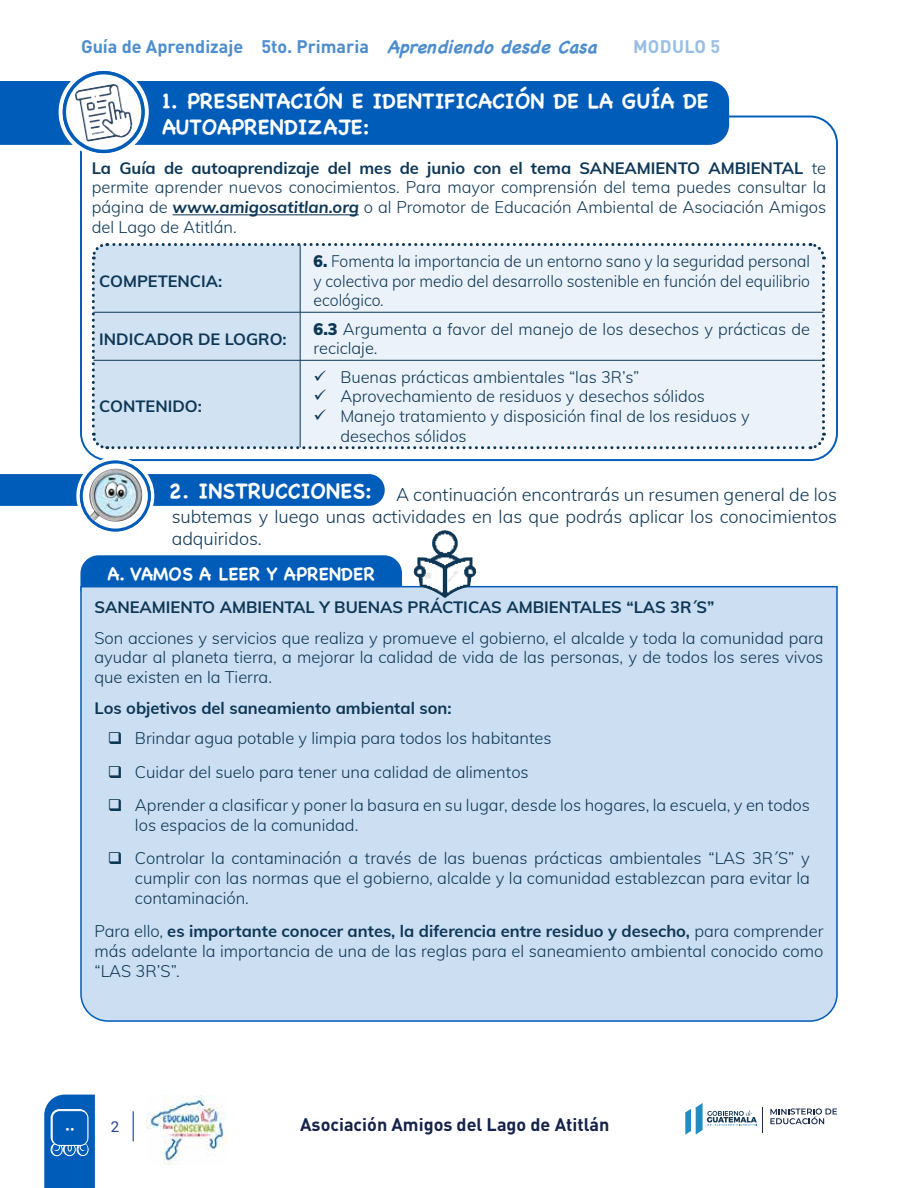
<style>
.page{position:relative;width:918px;height:1188px;background:#fff}
.page>*{position:absolute;margin:0;border:0;box-sizing:border-box;transform-origin:0 0}
.t1{font:700 21px/25.2px "Chalkboard";color:#fff}
.t2{font:300 18px/21.6px "Muli";color:#0d3756;text-align:justify}
.t3{font:700 18px "DIN Pro";color:#4d8dce}
.t4{font:700 18px "DIN Pro";color:#152249}
.t5{font:700 18px "Chalkboard";color:#fff}
.t6{font:700 18px "DIN Pro";letter-spacing:.02em;color:#99bee3}
.t7{font:18px "Ajilab'al Cholsamaj";color:#fff}
.t8{font:300 16.5px/19.8px "Muli";color:#0d3756;text-align:justify}
.t9{font:700 16.5px "Muli";color:#0d3756}
.t10{font:300 16.35px/19.6px "Muli";color:#0d3756}
.t11{font:300 16.35px/19.6px "Muli";color:#0d3756;text-align:justify;scale:.96 1}
.t12{font:700 16.35px "Muli";color:#0d3756}
.t13{font:15px "Roboto";color:#25408f}
.s1{font-family:"Chalkboard";font-style:italic}
.s2{font-weight:700}
.s3{font-weight:700;font-style:italic}
.s4{font-weight:900}
</style>
<div class="page">
<svg style="left:44px;top:1095px;width:51px;height:93px;background:#186bbf"></svg>
<div style="left:52px;top:1111px;width:36px;height:34px;background:#005cb9;border-radius:7px"></div>
<div style="left:52px;top:1110px;width:36px;height:36px;border:1px solid #fff;border-radius:7px"></div>
<hr style="left:133px;top:1111px;width:1px;height:30px;background:#25408f">
<img style="left:146px;top:1096px;width:82px;height:68px">
<svg style="left:770px;top:1108px;width:67px;height:16px"></svg>
<svg style="left:685px;top:1103px;width:78px;height:32px"></svg>
<div style="left:0;top:81px;width:729px;height:64px;background:#005cb9"></div>
<div style="left:80px;top:116px;width:758px;height:345px;border:2px solid #005cb9;border-radius:27px"></div>
<hr style="left:173px;top:214px;width:186px;height:1px;background:#0d3756">
<svg style="left:0;top:474px;width:385px;height:32px;background:#055fba"></svg>
<div style="left:80px;top:555px;width:322px;height:30px;background:#005cb9"></div>
<div style="left:80px;top:585px;width:758px;height:437px;background:#ccdef1"></div>
<svg style="left:78px;top:459px;width:75px;height:74px"></svg>
<div style="left:76px;top:457px;width:78px;height:78px;border:3px solid #fff;border-radius:50%"></div>
<svg style="left:81px;top:462px;width:68px;height:68px"></svg>
<div style="left:80px;top:461px;width:71px;height:70px;border:3px solid #005cb9;border-radius:50%"></div>
<img style="left:92px;top:469px;width:22px;height:14px">
<img style="left:414px;top:530px;width:56px;height:68px">
<svg style="left:61px;top:69px;width:86px;height:86px"></svg>
<div style="left:59px;top:67px;width:90px;height:90px;border:4px solid #fff;border-radius:50%"></div>
<svg style="left:64px;top:73px;width:79px;height:78px"></svg>
<div style="left:63px;top:71px;width:81px;height:82px;border:3px solid #005cb9;border-radius:50%"></div>
<img style="left:75px;top:84px;width:50px;height:58px">
<svg style="left:91px;top:243px;width:735px;height:207px;background:#dfe9f3"></svg>
<svg style="left:109px;top:732px;width:12px;height:12px"></svg>
<svg style="left:109px;top:766px;width:12px;height:12px"></svg>
<svg style="left:109px;top:799px;width:12px;height:12px"></svg>
<svg style="left:109px;top:852px;width:12px;height:12px"></svg>
<p class="t3" style="left:81px;top:32px;width:526px">Guía de Aprendizaje 5to. Primaria <span class="s1">AprendiendodesdeCasa</span></p>
<p class="t6" style="left:633px;top:32px;width:89px">MODULO 5</p>
<p class="t1" style="left:162px;top:88px;width:548px">1. PRESENTACIÓN E IDENTIFICACIÓN DE LA GUÍA DE<br>AUTOAPRENDIZAJE:</p>
<p class="t8" style="left:92px;top:157px;width:736px"><span class="s2">La Guía de autoaprendizaje del mes de junio con el tema SANEAMIENTO AMBIENTAL</span> te permite aprender nuevos conocimientos. Para mayor comprensión del tema puedes consultar la página de <span class="s3">www.amigosatitlan.org</span> o al Promotor de Educación Ambiental de Asociación Amigos del Lago de Atitlán.</p>
<p class="t12" style="left:99px;top:269px;width:124px">COMPETENCIA:</p>
<p class="t11" style="left:314px;top:250px;width:519px"><span class="s4">6.</span> Fomenta la importancia de un entorno sano y la seguridad personal y colectiva por medio del desarrollo sostenible en función del equilibrio ecológico.</p>
<p class="t12" style="left:99px;top:327px;width:189px">INDICADOR DE LOGRO:</p>
<p class="t10" style="left:314px;top:318px;width:498px"><span class="s4">6.3</span> Argumenta a favor del manejo de los desechos y prácticas de reciclaje.</p>
<p class="t12" style="left:99px;top:394px;width:104px">CONTENIDO:</p>
<p class="t10" style="left:340px;top:366px;width:411px">Buenas prácticas ambientales “las 3R’s” Aprovechamiento de residuos y desechos sólidos Manejo tratamiento y disposición final de los residuos y desechos sólidos</p>
<p class="t2" style="left:169px;top:483px;width:670px"><sup>2.</sup> <sup>INSTRUCCIONES:</sup> A continuación encontrarás un resumen general de los subtemas y luego unas actividades en las que podrás aplicar los conocimientos adquiridos.</p>
<p class="t5" style="left:107px;top:563px;width:269px">A. VAMOS A LEER Y APRENDER</p>
<p class="t9" style="left:94px;top:595px;width:622px">SANEAMIENTO AMBIENTAL Y BUENAS PRÁCTICAS AMBIENTALES “LAS 3R´S”</p>
<p class="t8" style="left:94px;top:627px;width:731px">Son acciones y servicios que realiza y promueve el gobierno, el alcalde y toda la comunidad para ayudar al planeta tierra, a mejorar la calidad de vida de las personas, y de todos los seres vivos que existen en la Tierra.</p>
<p class="t9" style="left:94px;top:696px;width:359px">Los objetivos del saneamiento ambiental son:</p>
<p class="t8" style="left:135px;top:721px;width:676px;line-height:33.3px;text-align:left">Brindar agua potable y limpia para todos los habitantes<br>Cuidar del suelo para tener una calidad de alimentos<br>Aprender a clasificar y poner la basura en su lugar, desde los hogares, la escuela, y en todos</p>
<p class="t8" style="left:135px;top:807px;width:676px;line-height:33.3px">los espacios de la comunidad.<br>Controlar la contaminación a través de las buenas prácticas ambientales “LAS 3R´S” y</p>
<p class="t8" style="left:135px;top:867px;width:677px">cumplir con las normas que el gobierno, alcalde y la comunidad establezcan para evitar la contaminación.</p>
<p class="t8" style="left:94px;top:920px;width:731px">Para ello, <span class="s2">es importante conocer antes, la diferencia entre residuo y desecho,</span> para comprender más adelante la importancia de una de las reglas para el saneamiento ambiental conocido como “LAS 3R’S”.</p>
<p class="t7" style="left:80px;top:1127px;width:6px;rotate:90deg">w</p>
<p class="t13" style="left:111px;top:1116px;width:10px">2</p>
<p class="t4" style="left:300px;top:1109px;width:311px">Asociación Amigos del Lago de Atitlán</p>
</div>
